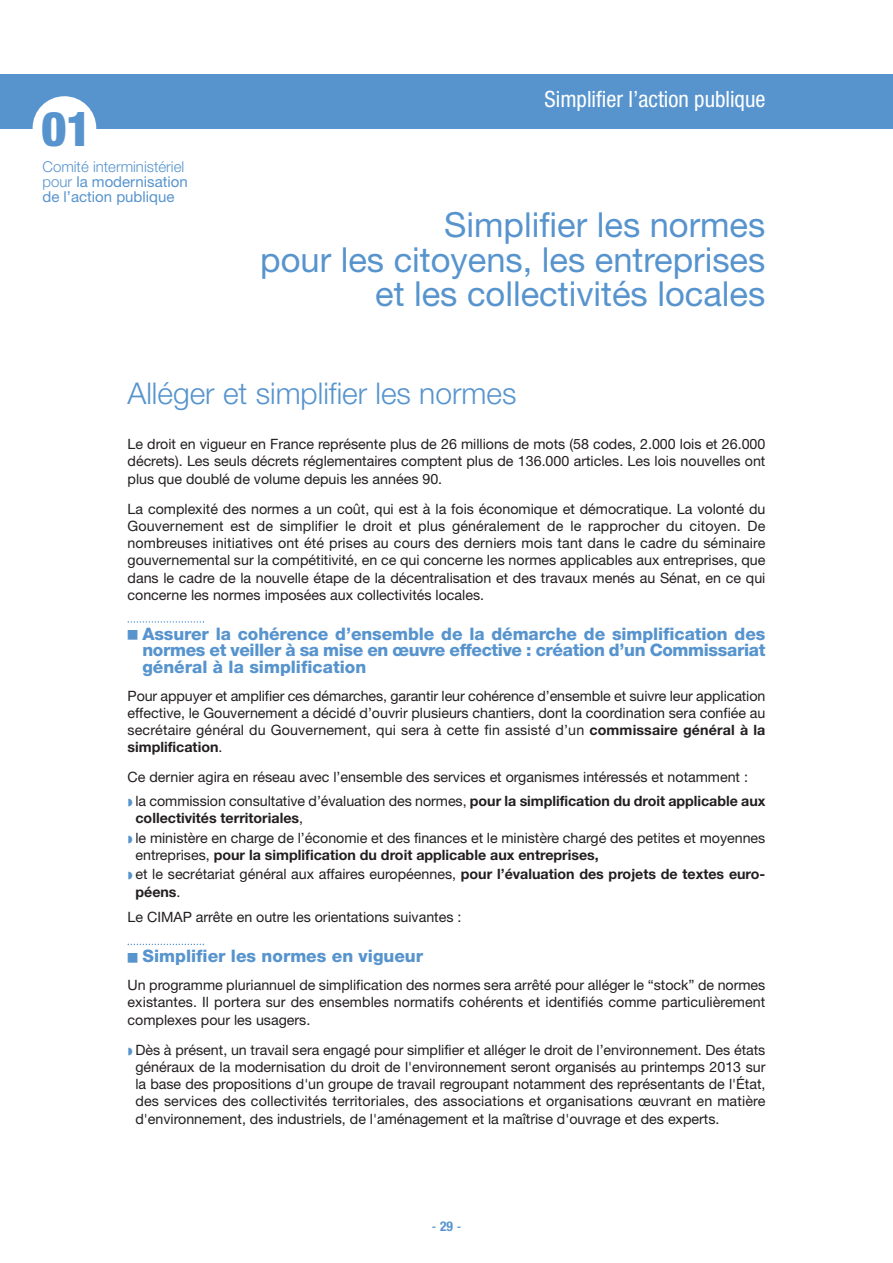
<style>
.page{position:relative;width:893px;height:1263px;background:#fff}
.page>*{position:absolute;margin:0;border:0;box-sizing:border-box;transform-origin:0 0}
.t1{font:900 condensed 48px "Helvetica Neue";color:#5794ce}
.t2{font:34.5px/34.5px "Helvetica Neue";color:#5794ce;text-align:right}
.t3{font:300 30px "Helvetica Neue";color:#5794ce}
.t4{font:condensed 22.5px "Helvetica Neue";color:#fff}
.t5{font:800 17.25px/16.5px "Helvetica Neue";color:#5794ce;text-align:justify}
.t6{font:15px/15px "Helvetica Neue";color:#5794ce}
.t7{font:14.25px/17.2px "Helvetica Neue";color:#231f20;text-align:justify}
.t8{font:14.25px "Helvetica Neue Bold TT";color:#231f20}
.t9{font:13.5px "Helvetica";color:#5794ce}
.s1{font-weight:300}
.s2{font-family:"Helvetica Neue Bold TT"}
.s3{font-family:"Helvetica Neue"}
.s4{color:#5794ce}
.s5{font-family:"Helvetica Neue";font-weight:700;font-stretch:condensed}
</style>
<div class="page">
<div style="left:0;top:74px;width:892px;height:54px;background:#5794ce"></div>
<svg style="left:128px;top:621px;width:76px;height:2px"></svg>
<svg style="left:128px;top:944px;width:76px;height:1px"></svg>
<div style="left:33px;top:96px;width:63px;height:64px;background:#fff;border-radius:50%"></div>
<h1 class="t1" style="left:42px;top:99px;width:51px">01</h1>
<p class="t6" style="left:43px;top:159px;width:147px"><span class="s1">Comité interministériel pour</span> la modernisation de l’action publique</p>
<h3 class="t4" style="left:545px;top:86px;width:222px">Simplifier l’action publique</h3>
<h2 class="t2" style="left:260px;top:207px;width:507px">Simplifier les normes<br>pour les citoyens, les entreprises et les collectivités locales</h2>
<h3 class="t3" style="left:128px;top:375px;width:390px">Alléger et simplifier les normes</h3>
<p class="t7" style="left:128px;top:435px;width:639px">Le droit en vigueur en France représente plus de 26 millions de mots (58 codes, 2.000 lois et 26.000 décrets). Les seuls décrets réglementaires comptent plus de 136.000 articles. Les lois nouvelles ont plus que doublé de volume depuis les années 90.</p>
<p class="t7" style="left:128px;top:500px;width:639px">La complexité des normes a un coût, qui est à la fois économique et démocratique. La volonté du Gouvernement est de simplifier le droit et plus généralement de le rapprocher du citoyen. De nombreuses initiatives ont été prises au cours des derniers mois tant dans le cadre du séminaire gouvernemental sur la compétitivité, en ce qui concerne les normes applicables aux entreprises, que dans le cadre de la nouvelle étape de la décentralisation et des travaux menés au Sénat, en ce qui concerne les normes imposées aux collectivités locales.</p>
<p class="t5" style="left:142px;top:625px;width:625px;text-indent:-15px">■ Assurer la cohérence d’ensemble de la démarche de simplification des normes et veiller à sa mise en œuvre effective : création d’un Commissariat général à la simplification</p>
<p class="t7" style="left:128px;top:687px;width:639px">Pour appuyer et amplifier ces démarches, garantir leur cohérence d’ensemble et suivre leur application effective, le Gouvernement a décidé d’ouvrir plusieurs chantiers, dont la coordination sera confiée au secrétaire général du Gouvernement, qui sera à cette fin assisté d’un <span class="s2">commissaire général à la</span></p>
<p class="t8" style="left:128px;top:738px;width:96px">simplification<span class="s3">.</span></p>
<p class="t7" style="left:128px;top:765px;width:639px;line-height:23.7px">Ce dernier agira en réseau avec l’ensemble des services et organismes intéressés et notamment :<br><span class="s4">◗</span> la commission consultative d’évaluation des normes, <span class="s2">pour la simplification du droit applicable aux</span></p>
<p class="t8" style="left:135px;top:809px;width:169px">collectivités territoriales<span class="s3">,</span></p>
<p class="t7" style="left:128px;top:829px;width:639px"><span class="s4">◗</span> le ministère en charge de l’économie et des finances et le ministère chargé des petites et moyennes</p>
<p class="t8" style="left:135px;top:846px;width:465px"><span class="s3">entreprises,</span> pour la simplification du droit applicable aux entreprises,</p>
<p class="t7" style="left:128px;top:865px;width:639px"><span class="s4">◗</span> et le secrétariat général aux affaires européennes, <span class="s2">pour l’évaluation des projets de textes euro-</span></p>
<p class="t8" style="left:135px;top:882px;width:47px">péens<span class="s3">.</span></p>
<p class="t7" style="left:128px;top:908px;width:335px">Le CIMAP arrête en outre les orientations suivantes :</p>
<p class="t5" style="left:128px;top:948px;width:297px">■ Simplifier les normes en vigueur</p>
<p class="t7" style="left:128px;top:976px;width:639px">Un programme pluriannuel de simplification des normes sera arrêté pour alléger le “stock” de normes existantes. Il portera sur des ensembles normatifs cohérents et identifiés comme particulièrement complexes pour les usagers.</p>
<p class="t7" style="left:135px;top:1041px;width:631px;text-indent:-8px"><span class="s4">◗</span> Dès à présent, un travail sera engagé pour simplifier et alléger le droit de l’environnement. Des états généraux de la modernisation du droit de l'environnement seront organisés au printemps 2013 sur la base des propositions d'un groupe de travail regroupant notamment des représentants de l'État, des services des collectivités territoriales, des associations et organisations œuvrant en matière d'environnement, des industriels, de l'aménagement et la maîtrise d'ouvrage et des experts.</p>
<p class="t9" style="left:432px;top:1216px;width:31px">-<span class="s5">29</span>-</p>
</div>
